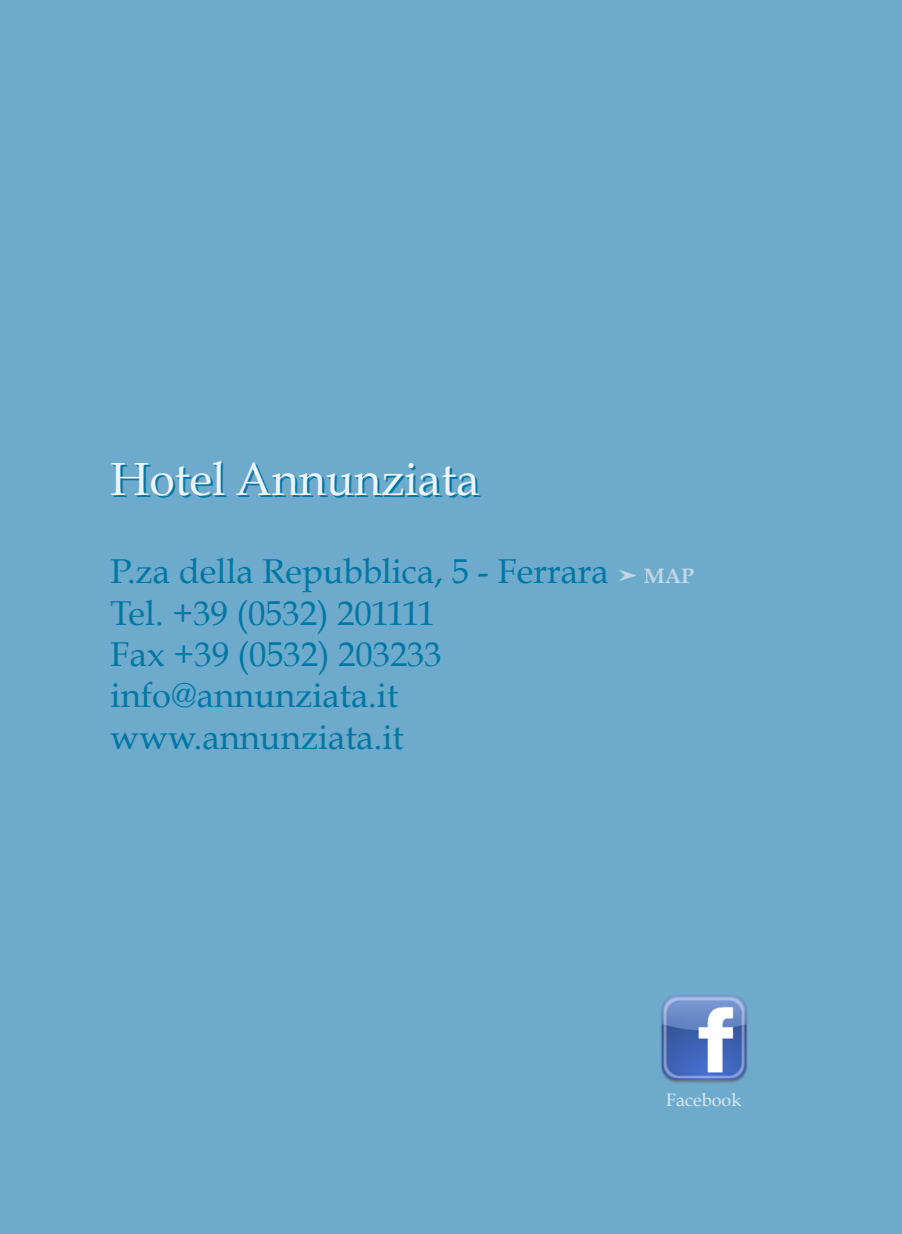
<style>
.page{position:relative;width:902px;height:1234px;background:#fff}
.page>*{position:absolute;margin:0;border:0;box-sizing:border-box;transform-origin:0 0}
.t1{font:46.5px "Book Antiqua";color:#edf4f8}
.t2{font:34.5px "Book Antiqua";color:#0077a4}
.t3{font:18px "Book Antiqua";color:#deeaf2}
.s1{font-family:"MS P Gothic";font-size:21px;color:#c1d8e7}
.s2{font-weight:700;font-size:21px;color:#c1d8e7}
</style>
<div class="page">
<div style="left:2px;top:2px;width:898px;height:1230px;background:#6eaacb"></div>
<img style="left:661px;top:995px;width:87px;height:88px">
<p class="t1" style="left:111px;top:450px;width:370px">Hotel Annunziata</p>
<p class="t2" style="left:111px;top:550px;width:585px">P.za della Repubblica, 5 - Ferrara <span class="s1">➤</span> <span class="s2">MAP</span></p>
<p class="t2" style="left:111px;top:591px;width:326px">Tel. +39 (0532) 201111</p>
<p class="t2" style="left:111px;top:632px;width:332px">Fax +39 (0532) 203233</p>
<p class="t2" style="left:111px;top:674px;width:289px">info@annunziata.it</p>
<p class="t2" style="left:111px;top:715px;width:295px">www.annunziata.it</p>
<p class="t3" style="left:666px;top:1088px;width:77px">Facebook</p>
</div>
